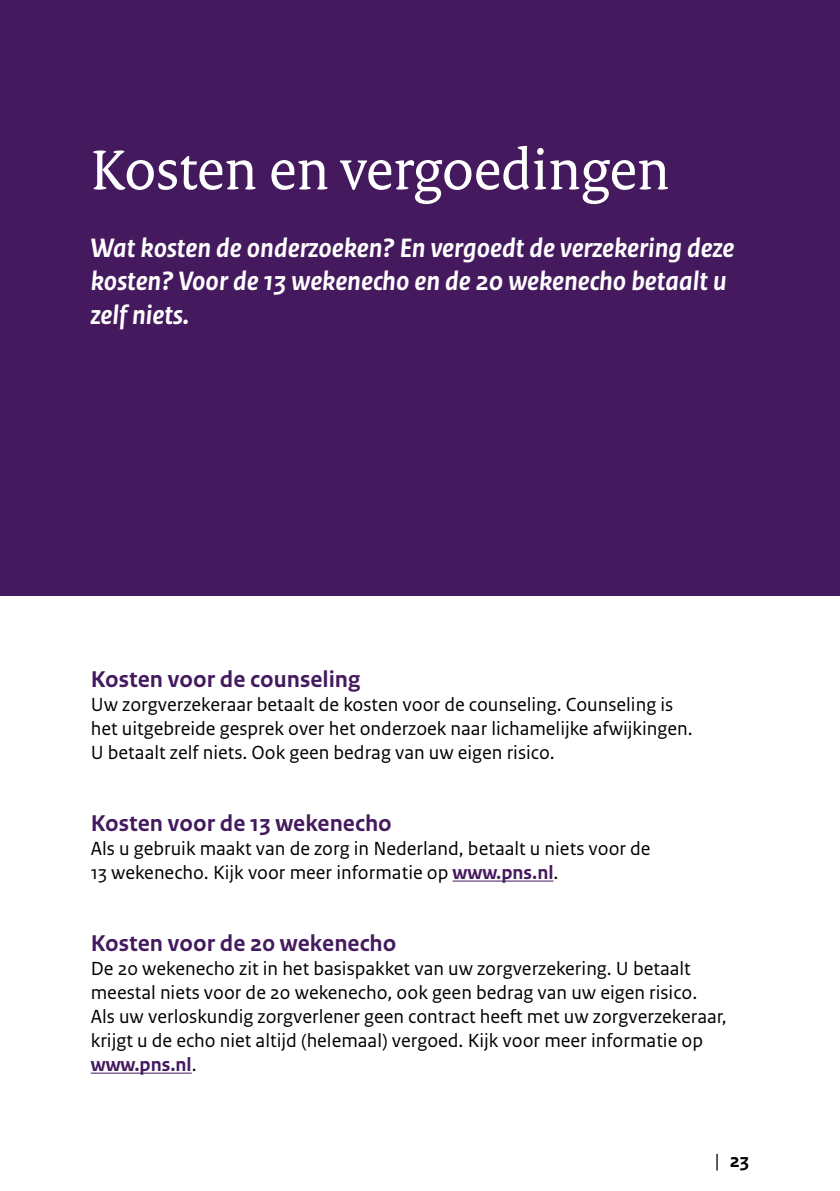
<style>
.page{position:relative;width:840px;height:1191px;background:#fff}
.page>*{position:absolute;margin:0;border:0;box-sizing:border-box;transform-origin:0 0}
.H2_03_RIVM_Hoofdstuk{font:60px "Rijksoverheid Serif";color:#fff}
._09_RIVM_Inleiding{font:italic 700 28px/33.6px "Rijksoverheid Sans Text";color:#fff}
._06_RIVM_Alineakop{font:700 24px "Rijksoverheid Sans Text";color:#44195e}
._10_RIVM_Broodtekst{font:20px/24px "Rijksoverheid Sans Text";color:#000}
.t1{font:700 20px "Rijksoverheid Sans Text";color:#000}
.s1{font-weight:700;color:#44195e}
.s2{font-weight:400}
</style>
<div class="page">
<div style="left:0;top:0;width:839px;height:595px;background:#44195e"></div>
<hr style="left:452px;top:880px;width:101px;height:1px;background:#44195e">
<hr style="left:91px;top:1072px;width:101px;height:1px;background:#44195e">
<h2 class="H2_03_RIVM_Hoofdstuk" style="left:91px;top:134px;width:580px">Kosten en vergoedingen</h2>
<p class="_09_RIVM_Inleiding" style="left:91px;top:231px;width:644px">Wat kosten de onderzoeken? En vergoedt de verzekering deze kosten? Voor de 13 wekenecho en de 20 wekenecho betaalt u zelf niets.</p>
<h3 class="_06_RIVM_Alineakop" style="left:91px;top:665px;width:271px">Kosten voor de counseling</h3>
<p class="_10_RIVM_Broodtekst" style="left:91px;top:693px;width:603px">Uw zorgverzekeraar betaalt de kosten voor de counseling. Counseling is het uitgebreide gesprek over het onderzoek naar lichamelijke afwijkingen.<br>U betaalt zelf niets. Ook geen bedrag van uw eigen risico.</p>
<h3 class="_06_RIVM_Alineakop" style="left:91px;top:809px;width:302px">Kosten voor de 13 wekenecho</h3>
<p class="_10_RIVM_Broodtekst" style="left:91px;top:837px;width:561px">Als u gebruik maakt van de zorg in Nederland, betaalt u niets voor de<br>13 wekenecho. Kijk voor meer informatie op <span class="s1">www.pns.nl</span>.</p>
<h3 class="_06_RIVM_Alineakop" style="left:91px;top:929px;width:307px">Kosten voor de 20 wekenecho</h3>
<p class="_10_RIVM_Broodtekst" style="left:91px;top:957px;width:637px">De 20 wekenecho zit in het basispakket van uw zorgverzekering. U betaalt meestal niets voor de 20 wekenecho, ook geen bedrag van uw eigen risico.<br>Als uw verloskundig zorgverlener geen contract heeft met uw zorgverzekeraar, krijgt u de echo niet altijd (helemaal) vergoed. Kijk voor meer informatie op <span class="s1">www.pns.nl</span>.</p>
<p class="t1" style="left:714px;top:1149px;width:36px"><span class="s2">|</span> 23</p>
</div>
